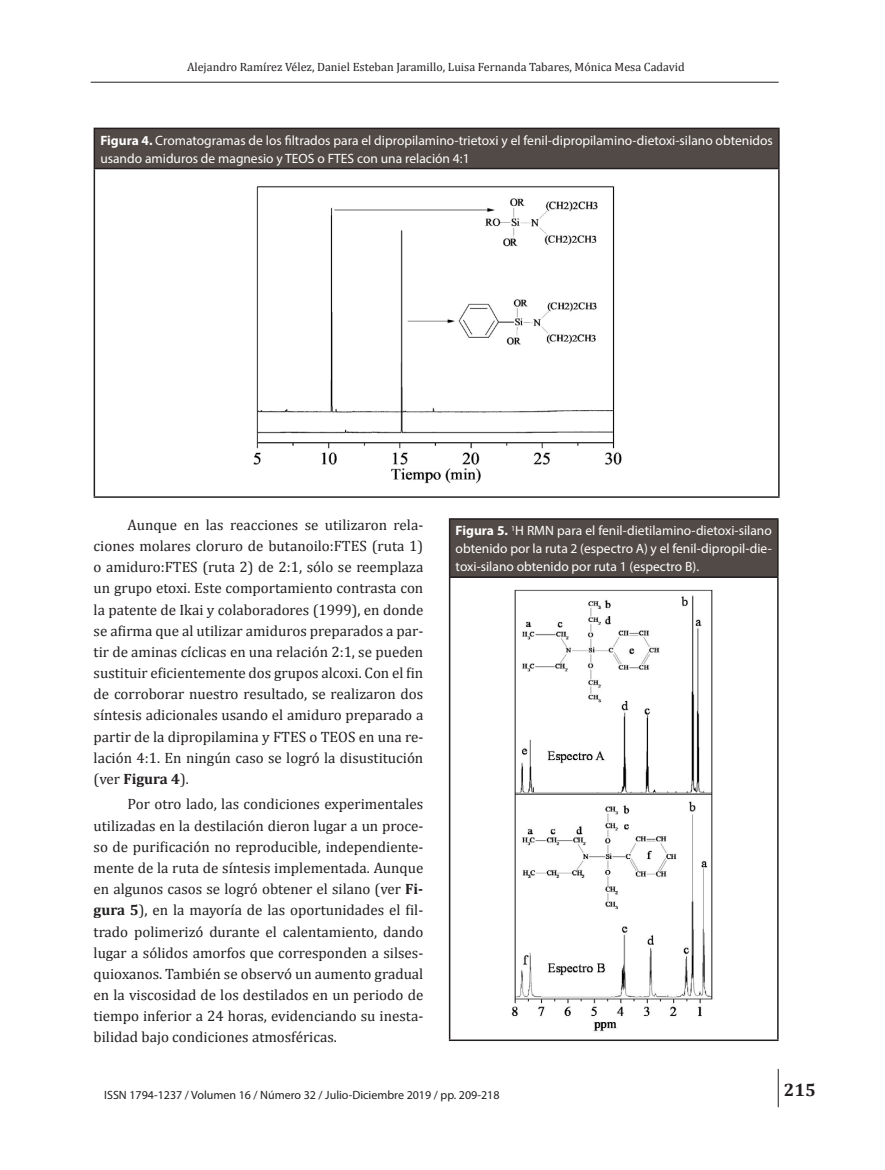
<style>
.page{position:relative;width:885px;height:1170px;background:#fff}
.page>*{position:absolute;margin:0;border:0;box-sizing:border-box;transform-origin:0 0}
.t1{font:700 18px "Cambria";color:#231f20}
.t2{font:15px/21.1px "Cambria";color:#231f20;text-align:justify}
.t3{font:13.5px/18px "Myriad Pro";color:#fff}
.t4{font:12px "Cambria";color:#231f20}
.t5{font:12px "Myriad Pro";color:#231f20}
.s1{font-weight:700}
</style>
<div class="page">
<hr style="left:91px;top:82px;width:687px;height:1px;background:#231f20">
<hr style="left:777px;top:1068px;width:1px;height:39px;background:#231f20">
<div style="left:94px;top:128px;width:684px;height:40px;background:#524a47"></div>
<hr style="left:94px;top:169px;width:1px;height:327px;background:#231f20">
<hr style="left:778px;top:169px;width:1px;height:327px;background:#231f20">
<hr style="left:94px;top:496px;width:685px;height:2px;background:#231f20">
<hr style="left:94px;top:129px;width:1px;height:39px;background:#231f20">
<hr style="left:94px;top:128px;width:685px;height:1px;background:#231f20">
<hr style="left:778px;top:129px;width:1px;height:39px;background:#231f20">
<hr style="left:94px;top:168px;width:685px;height:1px;background:#231f20">
<img style="left:253px;top:186px;width:369px;height:298px">
<div style="left:449px;top:519px;width:328px;height:58px;background:#524a47"></div>
<hr style="left:449px;top:578px;width:1px;height:461px;background:#231f20">
<hr style="left:777px;top:578px;width:1px;height:461px;background:#231f20">
<hr style="left:449px;top:1039px;width:329px;height:1px;background:#231f20">
<hr style="left:449px;top:519px;width:1px;height:57px;background:#231f20">
<hr style="left:449px;top:518px;width:329px;height:1px;background:#231f20">
<hr style="left:777px;top:519px;width:1px;height:57px;background:#231f20">
<hr style="left:449px;top:576px;width:329px;height:2px;background:#231f20">
<img style="left:511px;top:589px;width:202px;height:443px">
<p class="t4" style="left:187px;top:60px;width:499px">Alejandro Ramírez Vélez, Daniel Esteban Jaramillo, Luisa Fernanda Tabares, Mónica Mesa Cadavid</p>
<p class="t3" style="left:100px;top:131px;width:674px"><span class="s1">Figura 4.</span> Cromatogramas de los filtrados para el dipropilamino-trietoxi y el fenil-dipropilamino-dietoxi-silano obtenidos usando amiduros de magnesio y TEOS o FTES con una relación 4:1</p>
<p class="t2" style="left:94px;top:514px;width:331px;text-indent:34px">Aunque en las reacciones se utilizaron rela&shy;ciones molares cloruro de butanoilo:FTES (ruta 1) o amiduro:FTES (ruta 2) de 2:1, sólo se reemplaza un grupo etoxi. Este comportamiento contrasta con la patente de Ikai y colaboradores (1999), en donde se afirma que al utilizar amiduros preparados a par&shy;tir de aminas cíclicas en una relación 2:1, se pueden sustituir eficientemente dos grupos alcoxi. Con el fin de corroborar nuestro resultado, se realizaron dos síntesis adicionales usando el amiduro preparado a partir de la dipropilamina y FTES o TEOS en una re&shy;lación 4:1. En ningún caso se logró la disustitución (ver <span class="s1">Figura 4</span>).</p>
<p class="t2" style="left:94px;top:793px;width:331px;text-indent:34px">Por otro lado, las condiciones experimentales utilizadas en la destilación dieron lugar a un proce&shy;so de purificación no reproducible, independiente&shy;mente de la ruta de síntesis implementada. Aunque en algunos casos se logró obtener el silano (ver <span class="s1">Fi&shy;gura 5</span>), en la mayoría de las oportunidades el fil&shy;trado polimerizó durante el calentamiento, dando lugar a sólidos amorfos que corresponden a silses&shy;quioxanos. También se observó un aumento gradual en la viscosidad de los destilados en un periodo de tiempo inferior a 24 horas, evidenciando su inesta&shy;bilidad bajo condiciones atmosféricas.</p>
<p class="t3" style="left:455px;top:521px;width:318px;text-align:justify"><span class="s1">Figura 5.</span> <sup>1</sup>H RMN para el fenil-dietilamino-dietoxi-silano obtenido por la ruta 2 (espectro A) y el fenil-dipropil-die&shy;toxi-silano obtenido por ruta 1 (espectro B).</p>
<p class="t5" style="left:104px;top:1087px;width:397px">ISSN 1794-1237 / Volumen 16 / Número 32 / Julio-Diciembre 2019 / pp. 209-218</p>
<p class="t1" style="left:783px;top:1076px;width:33px">215</p>
</div>
